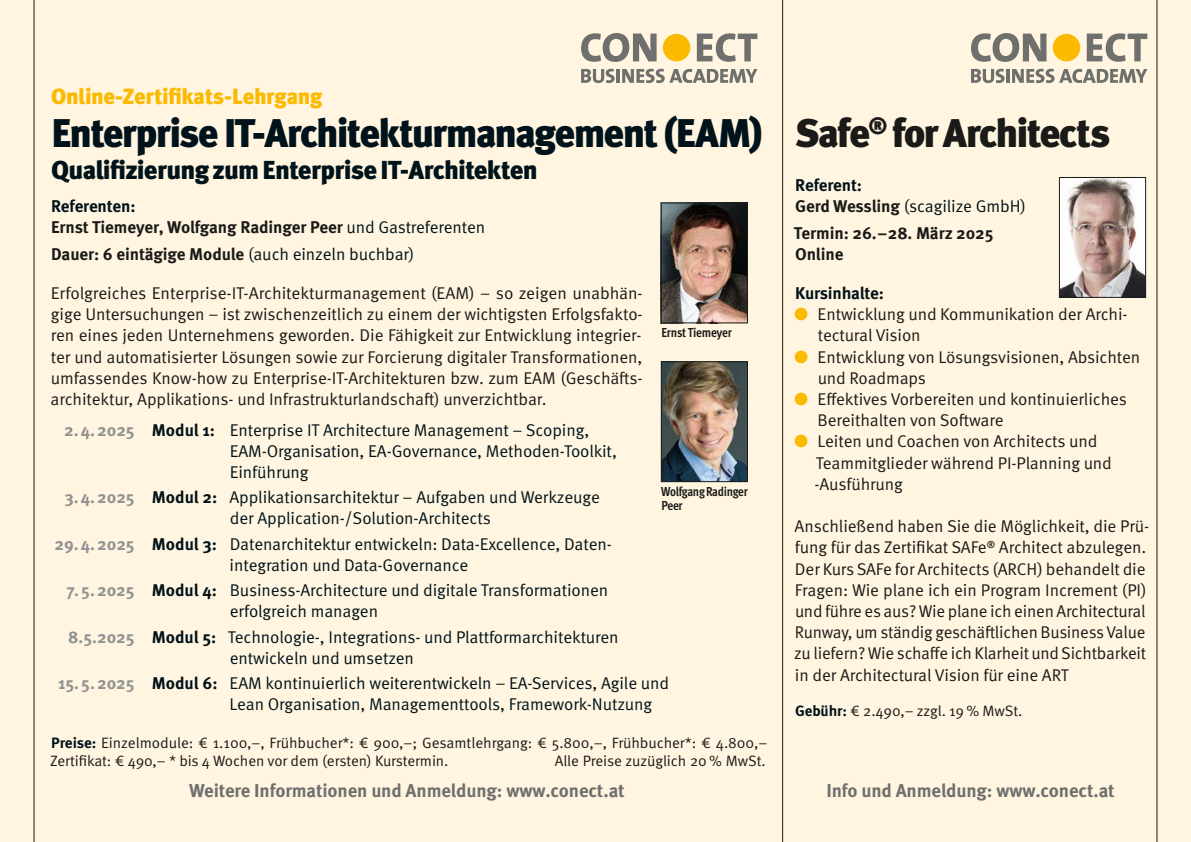
<style>
.page{position:relative;width:1191px;height:842px;background:#fff5e0}
.page>*{position:absolute;margin:0;border:0;box-sizing:border-box;transform-origin:0 0}
.t1{font:900 40px "Meta Pro";letter-spacing:-.05em;color:#00131a}
.t2{font:900 40px "Meta Pro";letter-spacing:-.05em;color:#1a1a18}
.t3{font:900 26px "Meta Pro";letter-spacing:-.035em;color:#00131a}
.t4{font:900 22px "Meta Pro";letter-spacing:-.02em;color:#fbba00}
.t5{font:700 18.6px "Meta Pro";letter-spacing:-.005em;color:#6f6f6e}
.t6{font:17px/21.2px "Meta Pro Norm";letter-spacing:-.01em;color:#1a1a18}
.t7{font:17px/21.2px "Meta Pro Norm";letter-spacing:-.005em;color:#00131a}
.t8{font:700 17px/21.2px "Meta Pro";letter-spacing:-.005em;color:#1a1a18}
.t9{font:700 17px "Meta Pro";letter-spacing:-.015em;color:#00131a}
.t10{font:15px/18px "Meta Pro Norm";letter-spacing:-.005em;color:#1a1a18}
.t11{font:700 condensed 13px/14px "Meta Pro";letter-spacing:-.02em;color:#1a1a18}
.s1{color:#00131a}
.s2{font-family:"Meta Pro Norm";font-weight:400;color:#00131a}
.s3{font-family:"Meta Pro";font-weight:700;color:#919292}
.s4{font-family:"Meta Pro";font-weight:700}
.s5{font-family:"Meta Pro";font-weight:700;color:#00131a}
.s6{font-family:"Meta Pro";font-weight:700;color:#1a1a18}
.s7{color:#fbba00}
</style>
<div class="page">
<hr style="left:34px;top:0;width:1px;height:842px;background:#1a1a18">
<hr style="left:782px;top:0;width:1px;height:842px;background:#1a1a18">
<hr style="left:1156px;top:0;width:1px;height:842px;background:#1a1a18">
<svg style="left:581px;top:33px;width:75px;height:29px;background:#ada99f"></svg>
<div style="left:663px;top:34px;width:27px;height:27px;background:#fbba00;border-radius:50%"></div>
<svg style="left:697px;top:33px;width:60px;height:29px;background:#b7b2a7"></svg>
<svg style="left:581px;top:69px;width:33px;height:14px"></svg>
<hr style="left:616px;top:69px;width:3px;height:14px;background:#6f6f6e">
<svg style="left:622px;top:69px;width:135px;height:14px;background:#b1aca2"></svg>
<img style="left:663px;top:205px;width:82px;height:116px">
<div style="left:661px;top:203px;width:86px;height:120px;border:1px solid #1a1a18"></div>
<img style="left:663px;top:363px;width:83px;height:117px">
<div style="left:661px;top:361px;width:87px;height:121px;border:1px solid #1a1a18"></div>
<img style="left:1061px;top:179px;width:82px;height:117px">
<div style="left:1059px;top:177px;width:86px;height:121px;border:1px solid #1a1a18"></div>
<svg style="left:971px;top:33px;width:75px;height:29px;background:#ada99f"></svg>
<div style="left:1052px;top:34px;width:28px;height:27px;background:#fbba00;border-radius:50%"></div>
<svg style="left:1086px;top:33px;width:61px;height:29px;background:#b7b2a7"></svg>
<svg style="left:971px;top:69px;width:33px;height:14px"></svg>
<hr style="left:1006px;top:69px;width:3px;height:14px;background:#6f6f6e">
<svg style="left:1012px;top:69px;width:135px;height:14px;background:#b1aca2"></svg>
<p class="t4" style="left:51px;top:78px;width:273px">Online-Zertifikats-Lehrgang</p>
<h1 class="t1" style="left:51px;top:101px;width:712px">Enterprise IT-Architekturmanagement (EAM)</h1>
<h2 class="t3" style="left:51px;top:150px;width:488px">Qualifizierung zum Enterprise IT-Architekten</h2>
<p class="t8" style="left:51px;top:194px;width:436px"><span class="s1">Referenten:<br></span>Ernst Tiemeyer, Wolfgang Radinger Peer <span class="s2">und Gastreferenten</span></p>
<p class="t8" style="left:51px;top:243px;width:365px">Dauer: 6 eintägige Module <span class="s2">(auch einzeln buchbar)</span></p>
<p class="t6" style="left:51px;top:281px;width:593px;text-align:justify">Erfolgreiches Enterprise-IT-Architekturmanagement (EAM) – so zeigen unabhän&shy;gige Untersuchungen – ist zwischenzeitlich zu einem der wichtigsten Erfolgsfakto&shy;ren eines jeden Unternehmens geworden. Die Fähigkeit zur Entwicklung integrier&shy;ter und automatisierter Lösungen sowie zur Forcierung digitaler Transformationen, umfassendes Know-how zu Enterprise-IT-Architekturen bzw. zum EAM (Geschäfts&shy;architektur, Applikations- und Infrastrukturlandschaft) unverzichtbar.</p>
<p class="t7" style="left:230px;top:418px;width:389px;text-indent:-165px"><span class="s3">2.4.2025</span> <span class="s4">Modul 1:</span> Enterprise IT Architecture Management – Scoping,<br>EAM-Organisation, EA-Governance, Methoden-Toolkit,<br>Einführung</p>
<p class="t7" style="left:230px;top:486px;width:372px;text-indent:-165px"><span class="s3">3.4.2025</span> <span class="s4">Modul 2:</span> Applikationsarchitektur – Aufgaben und Werkzeuge der Application-/Solution-Architects</p>
<p class="t7" style="left:230px;top:532px;width:384px;text-indent:-175px"><span class="s3">29.4.2025</span> <span class="s4">Modul 3:</span> Datenarchitektur entwickeln: Data-Excellence, Daten&shy;integration und Data-Governance</p>
<p class="t7" style="left:230px;top:579px;width:380px;text-indent:-163px"><span class="s3">7.5.2025</span> <span class="s4">Modul 4:</span> Business-Architecture und digitale Transformationen erfolgreich managen</p>
<p class="t7" style="left:230px;top:625px;width:390px;text-indent:-162px"><span class="s3">8.5.2025</span> <span class="s4">Modul 5:</span> Technologie-, Integrations- und Plattformarchitekturen entwickeln und umsetzen</p>
<p class="t7" style="left:230px;top:672px;width:441px;text-indent:-171px"><span class="s3">15.5.2025</span> <span class="s4">Modul 6:</span> EAM kontinuierlich weiterentwickeln – EA-Services, Agile und<br>Lean Organisation, Managementtools, Framework-Nutzung</p>
<p class="t10" style="left:50px;top:732px;width:718px"><span class="s5">Preise:</span> Einzelmodule: € 1.100,–, Frühbucher*: € 900,–; Gesamtlehrgang: € 5.800,–, Frühbucher*: € 4.800,–<br>Zertifikat: € 490,– * bis 4 Wochen vor dem (ersten) Kurstermin.</p>
<p class="t11" style="left:661px;top:325px;width:72px">Ernst Tiemeyer</p>
<p class="t11" style="left:661px;top:484px;width:88px">Wolfgang Radinger<br>Peer</p>
<p class="t10" style="left:555px;top:750px;width:212px">Alle Preise zuzüglich 20 % MwSt.</p>
<p class="t5" style="left:189px;top:776px;width:437px">Weitere Informationen und Anmeldung: www.conect.at</p>
<h1 class="t2" style="left:795px;top:101px;width:317px">Safe<sup>®</sup> for Architects</h1>
<p class="t9" style="left:795px;top:172px;width:68px">Referent:</p>
<p class="t7" style="left:795px;top:194px;width:232px"><span class="s6">Gerd Wessling</span> (scagilize GmbH)</p>
<p class="t8" style="left:794px;top:221px;width:201px">Termin: 26.–28. März 2025<br>Online</p>
<p class="t9" style="left:795px;top:280px;width:90px">Kursinhalte:</p>
<p class="t6" style="left:817px;top:303px;width:311px;text-indent:-24px"><span class="s7">●</span> Entwicklung und Kommunikation der Archi&shy;tectural Vision</p>
<p class="t6" style="left:817px;top:345px;width:324px;text-indent:-23px"><span class="s7">●</span> Entwicklung von Lösungsvisionen, Absichten und Roadmaps</p>
<p class="t6" style="left:817px;top:387px;width:311px;text-indent:-23px"><span class="s7">●</span> Effektives Vorbereiten und kontinuierliches<br>Bereithalten von Software</p>
<p class="t6" style="left:814px;top:430px;width:299px;text-indent:-20px"><span class="s7">●</span> Leiten und Coachen von Architects und<br>Teammitglieder während PI-Planning und -Ausführung</p>
<p class="t6" style="left:794px;top:515px;width:356px">Anschließend haben Sie die Möglichkeit, die Prü&shy;fung für das Zertifikat SAFe<sup>®</sup> Architect abzulegen.<br>Der Kurs SAFe for Architects (ARCH) behandelt die Fragen: Wie plane ich ein Program Increment (PI) und führe es aus? Wie plane ich einen Architectural Runway, um ständig geschäftlichen Business Value zu liefern? Wie schaffe ich Klarheit und Sichtbarkeit in der Architectural Vision für eine ART</p>
<p class="t10" style="left:795px;top:700px;width:229px"><span class="s5">Gebühr:</span> € 2.490,– zzgl. 19 % MwSt.</p>
<p class="t5" style="left:826px;top:776px;width:290px">Info und Anmeldung: www.conect.at</p>
</div>
